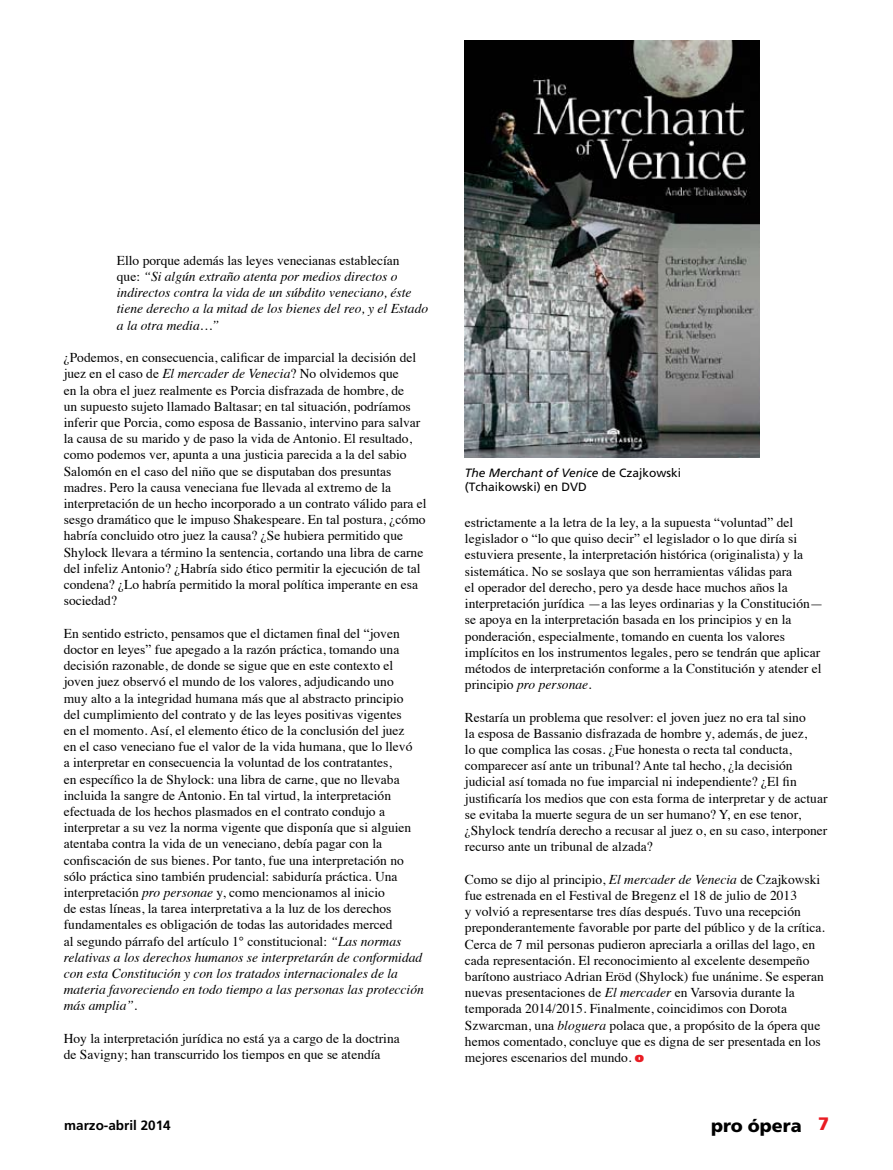
<style>
.page{position:relative;width:893px;height:1170px;background:#fff}
.page>*{position:absolute;margin:0;border:0;box-sizing:border-box;transform-origin:0 0}
.t1{font:900 18px "Frutiger";color:#000}
.t2{font:13.5px/16.2px "Times";color:#000}
.t3{font:italic 13.5px/16.2px "Times";color:#000}
.t4{font:700 13.5px "Frutiger";color:#000}
.t5{font:12px/14.4px "Frutiger";color:#000}
.s1{font-style:normal}
.s2{font-style:italic}
.s3{font-family:"Frutiger";font-weight:900;color:#e91c23}
</style>
<div class="page">
<img style="left:465px;top:40px;width:294px;height:417px">
<p class="t3" style="left:117px;top:251px;width:313px"><span class="s1">Ello porque además las leyes venecianas establecían<br>que:</span> “Si algún extraño atenta por medios directos o indirectos contra la vida de un súbdito veneciano, éste tiene derecho a la mitad de los bienes del reo, y el Estado a la otra media…”</p>
<p class="t2" style="left:64px;top:348px;width:364px">¿Podemos, en consecuencia, calificar de imparcial la decisión del juez en el caso de <span class="s2">El mercader de Venecia</span>? No olvidemos que<br>en la obra el juez realmente es Porcia disfrazada de hombre, de<br>un supuesto sujeto llamado Baltasar; en tal situación, podríamos inferir que Porcia, como esposa de Bassanio, intervino para salvar la causa de su marido y de paso la vida de Antonio. El resultado, como podemos ver, apunta a una justicia parecida a la del sabio Salomón en el caso del niño que se disputaban dos presuntas madres. Pero la causa veneciana fue llevada al extremo de la interpretación de un hecho incorporado a un contrato válido para el sesgo dramático que le impuso Shakespeare. En tal postura, ¿cómo habría concluido otro juez la causa? ¿Se hubiera permitido que Shylock llevara a término la sentencia, cortando una libra de carne del infeliz Antonio? ¿Habría sido ético permitir la ejecución de tal condena? ¿Lo habría permitido la moral política imperante en esa sociedad?</p>
<p class="t2" style="left:64px;top:623px;width:362px">En sentido estricto, pensamos que el dictamen final del “joven doctor en leyes” fue apegado a la razón práctica, tomando una decisión razonable, de donde se sigue que en este contexto el joven juez observó el mundo de los valores, adjudicando uno<br>muy alto a la integridad humana más que al abstracto principio<br>del cumplimiento del contrato y de las leyes positivas vigentes<br>en el momento. Así, el elemento ético de la conclusión del juez<br>en el caso veneciano fue el valor de la vida humana, que lo llevó<br>a interpretar en consecuencia la voluntad de los contratantes,<br>en específico la de Shylock: una libra de carne, que no llevaba incluida la sangre de Antonio. En tal virtud, la interpretación efectuada de los hechos plasmados en el contrato condujo a interpretar a su vez la norma vigente que disponía que si alguien atentaba contra la vida de un veneciano, debía pagar con la confiscación de sus bienes. Por tanto, fue una interpretación no sólo práctica sino también prudencial: sabiduría práctica. Una interpretación <span class="s2">pro personae</span> y, como mencionamos al inicio<br>de estas líneas, la tarea interpretativa a la luz de los derechos fundamentales es obligación de todas las autoridades merced<br>al segundo párrafo del artículo 1° constitucional: <span class="s2">“Las normas relativas a los derechos humanos se interpretarán de conformidad con esta Constitución y con los tratados internacionales de la materia favoreciendo en todo tiempo a las personas las protección más amplia”.</span></p>
<p class="t2" style="left:64px;top:1028px;width:338px">Hoy la interpretación jurídica no está ya a cargo de la doctrina de Savigny; han transcurrido los tiempos en que se atendía</p>
<p class="t5" style="left:465px;top:465px;width:218px"><span class="s2">The Merchant of Venice</span> de Czajkowski (Tchaikowski) en DVD</p>
<p class="t2" style="left:465px;top:513px;width:360px">estrictamente a la letra de la ley, a la supuesta “voluntad” del legislador o “lo que quiso decir” el legislador o lo que diría si estuviera presente, la interpretación histórica (originalista) y la sistemática. No se soslaya que son herramientas válidas para<br>el operador del derecho, pero ya desde hace muchos años la interpretación jurídica —a las leyes ordinarias y la Constitución— se apoya en la interpretación basada en los principios y en la ponderación, especialmente, tomando en cuenta los valores implícitos en los instrumentos legales, pero se tendrán que aplicar métodos de interpretación conforme a la Constitución y atender el principio <span class="s2">pro personae.</span></p>
<p class="t2" style="left:465px;top:707px;width:364px">Restaría un problema que resolver: el joven juez no era tal sino<br>la esposa de Bassanio disfrazada de hombre y, además, de juez,<br>lo que complica las cosas. ¿Fue honesta o recta tal conducta, comparecer así ante un tribunal? Ante tal hecho, ¿la decisión judicial así tomada no fue imparcial ni independiente? ¿El fin justificaría los medios que con esta forma de interpretar y de actuar se evitaba la muerte segura de un ser humano? Y, en ese tenor, ¿Shylock tendría derecho a recusar al juez o, en su caso, interponer recurso ante un tribunal de alzada?</p>
<p class="t2" style="left:465px;top:869px;width:361px">Como se dijo al principio, <span class="s2">El mercader de Venecia</span> de Czajkowski fue estrenada en el Festival de Bregenz el 18 de julio de 2013<br>y volvió a representarse tres días después. Tuvo una recepción preponderantemente favorable por parte del público y de la crítica.<br>Cerca de 7 mil personas pudieron apreciarla a orillas del lago, en cada representación. El reconocimiento al excelente desempeño barítono austriaco Adrian Eröd (Shylock) fue unánime. Se esperan nuevas presentaciones de <span class="s2">El mercader</span> en Varsovia durante la temporada 2014/2015. Finalmente, coincidimos con Dorota Szwarcman, una <span class="s2">bloguera</span> polaca que, a propósito de la ópera que hemos comentado, concluye que es digna de ser presentada en los mejores escenarios del mundo. <span class="s3">o</span></p>
<p class="t4" style="left:64px;top:1117px;width:108px">marzo-abril 2014</p>
<h1 class="t1" style="left:711px;top:1114px;width:92px">pro ópera</h1>
</div>
